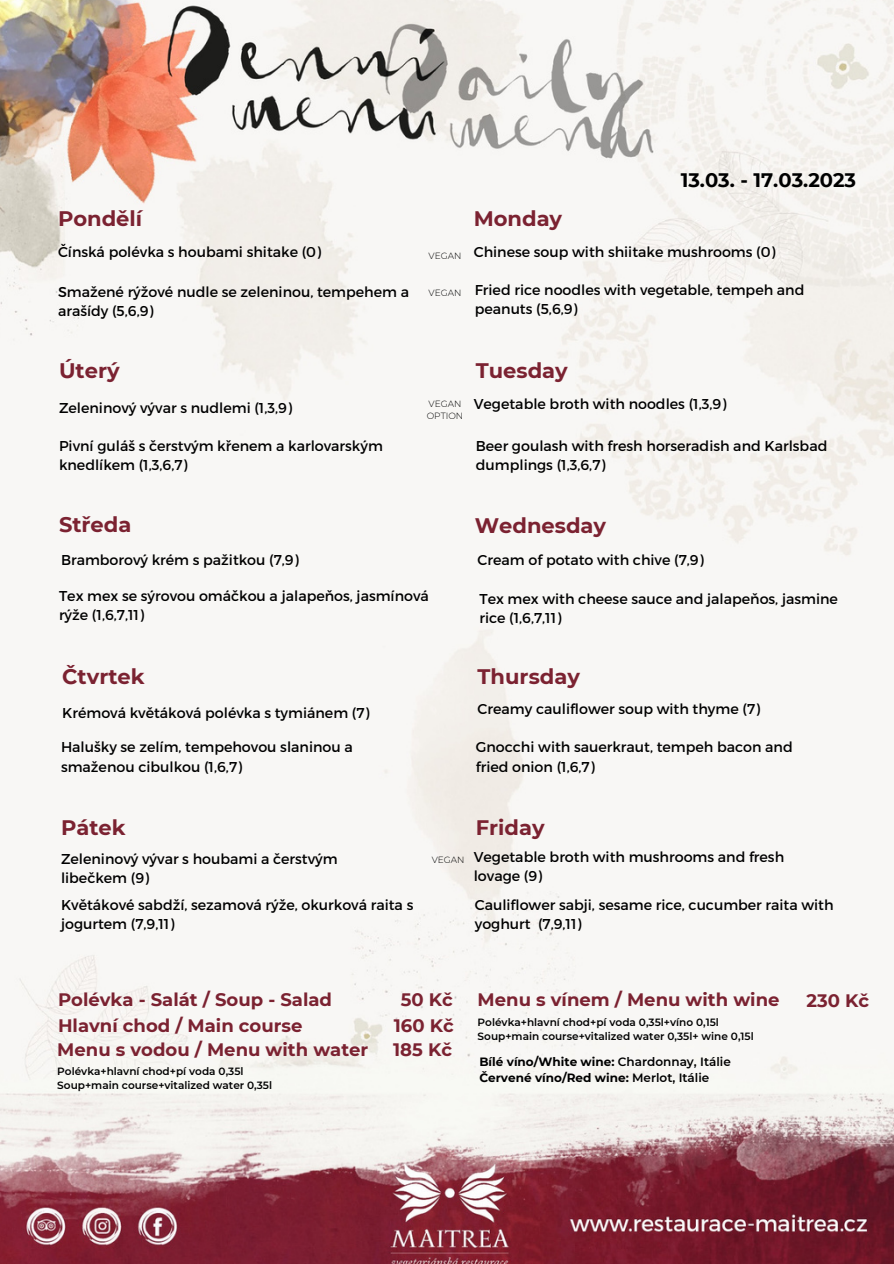
<style>
.page{position:relative;width:894px;height:1264px;background:#fff}
.page>*{position:absolute;margin:0;border:0;box-sizing:border-box;transform-origin:0 0}
.t1{font:700 21px "Montserrat";color:#7b2231}
.t2{font:700 19.5px "Montserrat";color:#000}
.t3{font:700 18px/25px "Montserrat";color:#7b2231;text-align:center}
.t4{font:14.25px/19.2px "Montserrat";color:#000}
.t5{font:700 12px/16px "Montserrat";color:#000}
.t6{font:600 10.5px/14px "Montserrat";color:#000}
.t7{font:300 9px/12px "Montserrat";color:#000}
.s1{font-weight:600}
</style>
<div class="page">
<img style="left:0;top:0;width:893px;height:1263px">
<h1 class="t1" style="left:58px;top:206px;width:86px">Pondělí</h1>
<p class="t4" style="left:58px;top:242px;width:264px">Čínská polévka s houbami shitake (0)</p>
<p class="t4" style="left:58px;top:282px;width:352px">Smažené rýžové nudle se zeleninou, tempehem a arašídy (5,6,9)</p>
<h1 class="t1" style="left:59px;top:358px;width:62px">Úterý</h1>
<p class="t4" style="left:59px;top:398px;width:234px">Zeleninový vývar s nudlemi (1,3,9)</p>
<p class="t7" style="left:428px;top:250px;width:34px">VEGAN</p>
<p class="t7" style="left:428px;top:287px;width:34px">VEGAN</p>
<h2 class="t2" style="left:680px;top:168px;width:177px">13.03. - 17.03.2023</h2>
<h1 class="t1" style="left:473px;top:206px;width:90px">Monday</h1>
<p class="t4" style="left:473px;top:242px;width:303px">Chinese soup with shiitake mushrooms (0)</p>
<p class="t4" style="left:474px;top:279px;width:331px">Fried rice noodles with vegetable, tempeh and peanuts (5,6,9)</p>
<p class="t7" style="left:426px;top:398px;width:38px">VEGAN<br>OPTION</p>
<h1 class="t1" style="left:475px;top:358px;width:93px">Tuesday</h1>
<p class="t4" style="left:473px;top:393px;width:254px">Vegetable broth with noodles (1,3,9)</p>
<p class="t4" style="left:59px;top:435px;width:325px">Pivní guláš s čerstvým křenem a karlovarským knedlíkem (1,3,6,7)</p>
<p class="t4" style="left:475px;top:435px;width:353px">Beer goulash with fresh horseradish and Karlsbad dumplings (1,3,6,7)</p>
<h1 class="t1" style="left:59px;top:511px;width:74px">Středa</h1>
<p class="t4" style="left:61px;top:550px;width:239px">Bramborový krém s pažitkou (7,9)</p>
<h1 class="t1" style="left:474px;top:513px;width:133px">Wednesday</h1>
<p class="t4" style="left:477px;top:549px;width:227px">Cream of potato with chive (7,9)</p>
<p class="t4" style="left:59px;top:585px;width:371px">Tex mex se sýrovou omáčkou a jalapeňos, jasmínová rýže (1,6,7,11)</p>
<p class="t4" style="left:479px;top:588px;width:360px">Tex mex with cheese sauce and jalapeňos, jasmine rice (1,6,7,11)</p>
<h1 class="t1" style="left:62px;top:663px;width:84px">Čtvrtek</h1>
<p class="t4" style="left:62px;top:702px;width:309px">Krémová květáková polévka s tymiánem (7)</p>
<h1 class="t1" style="left:477px;top:663px;width:104px">Thursday</h1>
<p class="t4" style="left:477px;top:699px;width:284px">Creamy cauliflower soup with thyme (7)</p>
<p class="t4" style="left:61px;top:737px;width:293px">Halušky se zelím, tempehovou slaninou a smaženou cibulkou (1,6,7)</p>
<p class="t4" style="left:475px;top:737px;width:318px">Gnocchi with sauerkraut, tempeh bacon and fried onion (1,6,7)</p>
<h1 class="t1" style="left:61px;top:814px;width:66px">Pátek</h1>
<p class="t4" style="left:61px;top:848px;width:278px">Zeleninový vývar s houbami a čerstvým libečkem (9)</p>
<p class="t4" style="left:61px;top:894px;width:354px">Květákové sabdží, sezamová rýže, okurková raita s jogurtem (7,9,11)</p>
<p class="t7" style="left:431px;top:853px;width:34px">VEGAN</p>
<h1 class="t1" style="left:475px;top:814px;width:70px">Friday</h1>
<p class="t4" style="left:473px;top:846px;width:312px">Vegetable broth with mushrooms and fresh lovage (9)</p>
<p class="t4" style="left:474px;top:894px;width:360px">Cauliflower sabji, sesame rice, cucumber raita with yoghurt (7,9,11)</p>
<p class="t3" style="left:58px;top:987px;width:275px">Polévka - Salát / Soup - Salad</p>
<p class="t3" style="left:57px;top:1037px;width:312px">Menu s vodou / Menu with water</p>
<p class="t3" style="left:477px;top:987px;width:303px">Menu s vínem / Menu with wine</p>
<p class="t3" style="left:393px;top:987px;width:62px">50 Kč<br>160 Kč<br>185 Kč</p>
<p class="t3" style="left:806px;top:987px;width:64px">230 Kč</p>
<p class="t3" style="left:58px;top:1012px;width:246px">Hlavní chod / Main course</p>
<p class="t6" style="left:477px;top:1014px;width:277px">Polévka+hlavní chod+pí voda 0,35l+víno 0,15l<br>Soup+main course+vitalized water 0,35l+ wine 0,15l</p>
<p class="t6" style="left:57px;top:1063px;width:216px">Polévka+hlavní chod+pí voda 0,35l<br>Soup+main course+vitalized water 0,35l</p>
<p class="t5" style="left:479px;top:1054px;width:253px">Bílé víno/White wine: <span class="s1">Chardonnay, Itálie<br></span>Červené víno/Red wine: <span class="s1">Merlot, Itálie</span></p>
</div>
